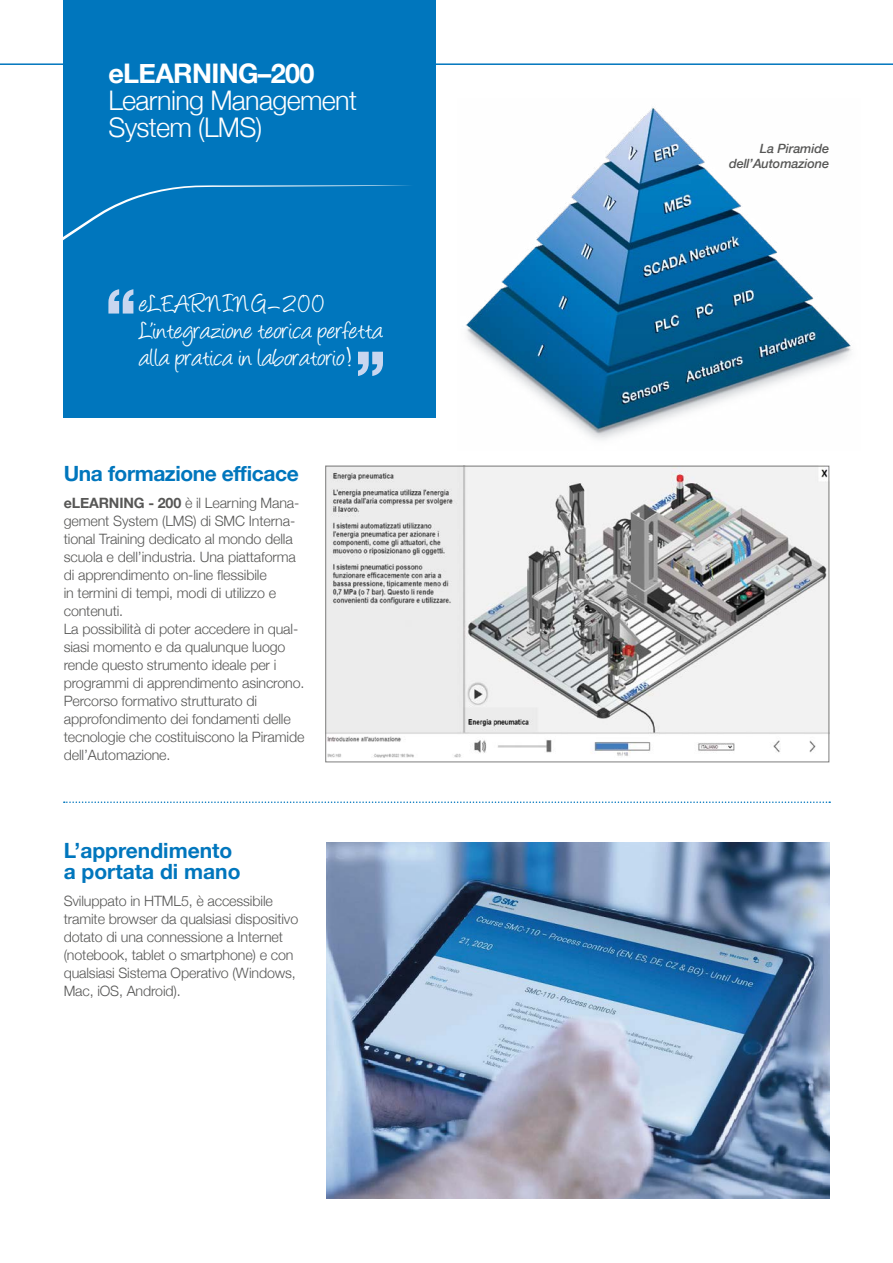
<style>
.page{position:relative;width:893px;height:1263px;background:#fff}
.page>*{position:absolute;margin:0;border:0;box-sizing:border-box;transform-origin:0 0}
.t1{font:27px/27px "Vancouver";letter-spacing:-.01em;color:#fff}
.t2{font:300 27px/27px "Helvetica Neue";letter-spacing:-.025em;color:#fff}
.t3{font:700 27px "Helvetica Neue";letter-spacing:-.025em;color:#fff}
.t4{font:700 21px/21px "Helvetica Neue";color:#0076bd}
.t5{font:700 21px "Helvetica Neue";letter-spacing:-.02em;color:#0076bd}
.t6{font:300 14.25px/18px "Helvetica Neue";letter-spacing:-.01em;color:#575756}
.t7{font:italic 500 12.75px/15px "Helvetica Neue";letter-spacing:-.01em;color:#575756;text-align:right}
.s1{font-weight:700}
</style>
<div class="page">
<img style="left:466px;top:107px;width:386px;height:333px">
<img style="left:326px;top:842px;width:504px;height:357px">
<img style="left:327px;top:468px;width:500px;height:290px">
<div style="left:325px;top:466px;width:504px;height:296px;border:1px solid #7e7e7d"></div>
<hr style="left:0;top:63px;width:893px;height:2px;background:#0076bd">
<div style="left:64px;top:0;width:372px;height:417px;background:#0076bd"></div>
<svg style="left:63px;top:185px;width:347px;height:71px"></svg>
<svg style="left:64px;top:801px;width:766px;height:2px"></svg>
<svg style="left:358px;top:352px;width:25px;height:24px"></svg>
<svg style="left:108px;top:289px;width:25px;height:25px"></svg>
<h1 class="t3" style="left:108px;top:52px;width:207px">eLEARNING–200</h1>
<h1 class="t2" style="left:108px;top:85px;width:250px">Learning Management<br>System (LMS)</h1>
<h1 class="t1" style="left:140px;top:287px;width:246px">eLEARNING-200<br>L’integrazione teorica perfetta alla pratica in laboratorio!</h1>
<h2 class="t5" style="left:64px;top:457px;width:237px">Una formazione efficace</h2>
<p class="t6" style="left:64px;top:493px;width:242px"><span class="s1">eLEARNING - 200</span> è il Learning Mana&shy;gement System (LMS) di SMC Interna&shy;tional Training dedicato al mondo della scuola e dell’industria. Una piattaforma di apprendimento on-line flessibile<br>in termini di tempi, modi di utilizzo e contenuti.<br>La possibilità di poter accedere in qual&shy;siasi momento e da qualunque luogo rende questo strumento ideale per i programmi di apprendimento asincrono.<br>Percorso formativo strutturato di approfondimento dei fondamenti delle tecnologie che costituiscono la Piramide dell’Automazione.</p>
<h2 class="t4" style="left:64px;top:841px;width:178px">L’apprendimento a portata di mano</h2>
<p class="t6" style="left:64px;top:891px;width:236px">Sviluppato in HTML5, è accessibile tramite browser da qualsiasi dispositivo dotato di una connessione a Internet (notebook, tablet o smartphone) e con qualsiasi Sistema Operativo (Windows, Mac, iOS, Android).</p>
<p class="t7" style="left:729px;top:140px;width:102px">La Piramide dell’Automazione</p>
</div>
